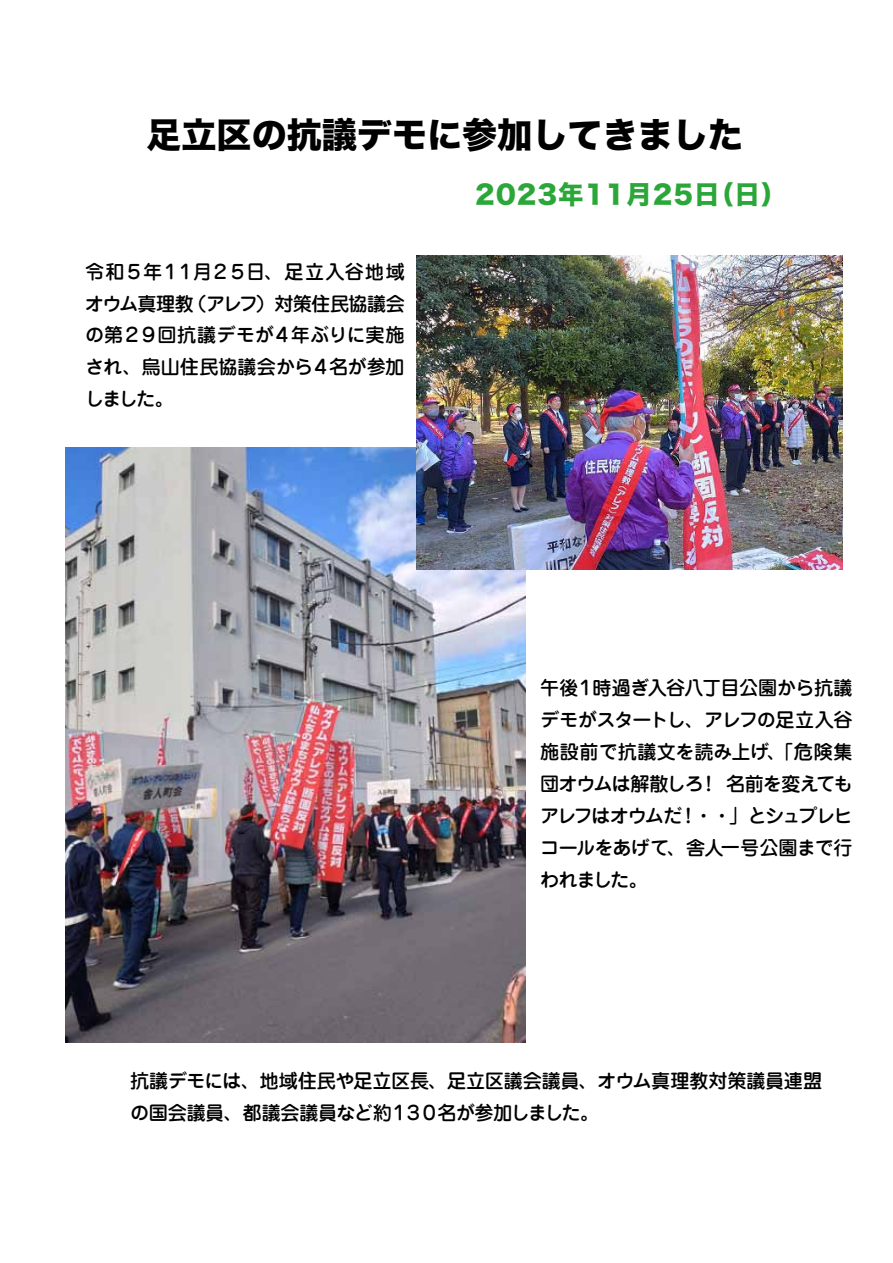
<style>
.page{position:relative;width:893px;height:1263px;background:#fff}
.page>*{position:absolute;margin:0;border:0;box-sizing:border-box;transform-origin:0 0}
.t1{font:35.1px "Hira Kaku Std N W8";color:#000}
.t2{font:25.5px "Hira Kaku Std N W8";letter-spacing:.04em;color:#2aa738}
.t3{font:500 19.2px/32px "Jun 34 Pro";letter-spacing:-.03em;color:#000}
.t4{font:500 19.2px/32px "Jun 34 Pro";letter-spacing:-.065em;color:#000}
</style>
<div class="page">
<img style="left:65px;top:447px;width:461px;height:595px">
<img style="left:417px;top:256px;width:426px;height:314px">
<h1 class="t1" style="left:146px;top:116px;width:598px">足立区の抗議デモに参加してきました</h1>
<h2 class="t2" style="left:475px;top:180px;width:313px">2023年11月25 （日日(</h2>
<p class="t3" style="left:85px;top:253px;width:321px;text-align:right">令和５年１１月２５日、足立入谷地域（アレフ）対策住民協議会</p>
<p class="t3" style="left:85px;top:285px;width:321px">オウム真理教<br>の第２９回抗議デモが４年ぶりに実施され、烏山住民協議会から４名が参加しました。</p>
<p class="t3" style="left:540px;top:670px;width:314px;text-align:right">午後１時過ぎ入谷八丁目公園から抗議デモがスタートし、アレフの足立入谷施設前で抗議文を読み上げ、「危険集！名前を変えても</p>
<p class="t4" style="left:679px;top:766px;width:175px;text-indent:-139px">団オウムは解散しろ<br>！・・」とシュプレヒ</p>
<p class="t3" style="left:540px;top:797px;width:314px">アレフはオウムだ<br>コールをあげて、舎人一号公園まで行われました。</p>
<p class="t3" style="left:130px;top:1063px;width:693px">抗議デモには、地域住民や足立区長、足立区議会議員、オウム真理教対策議員連盟の国会議員、都議会議員など約１３０名が参加しました。</p>
</div>
